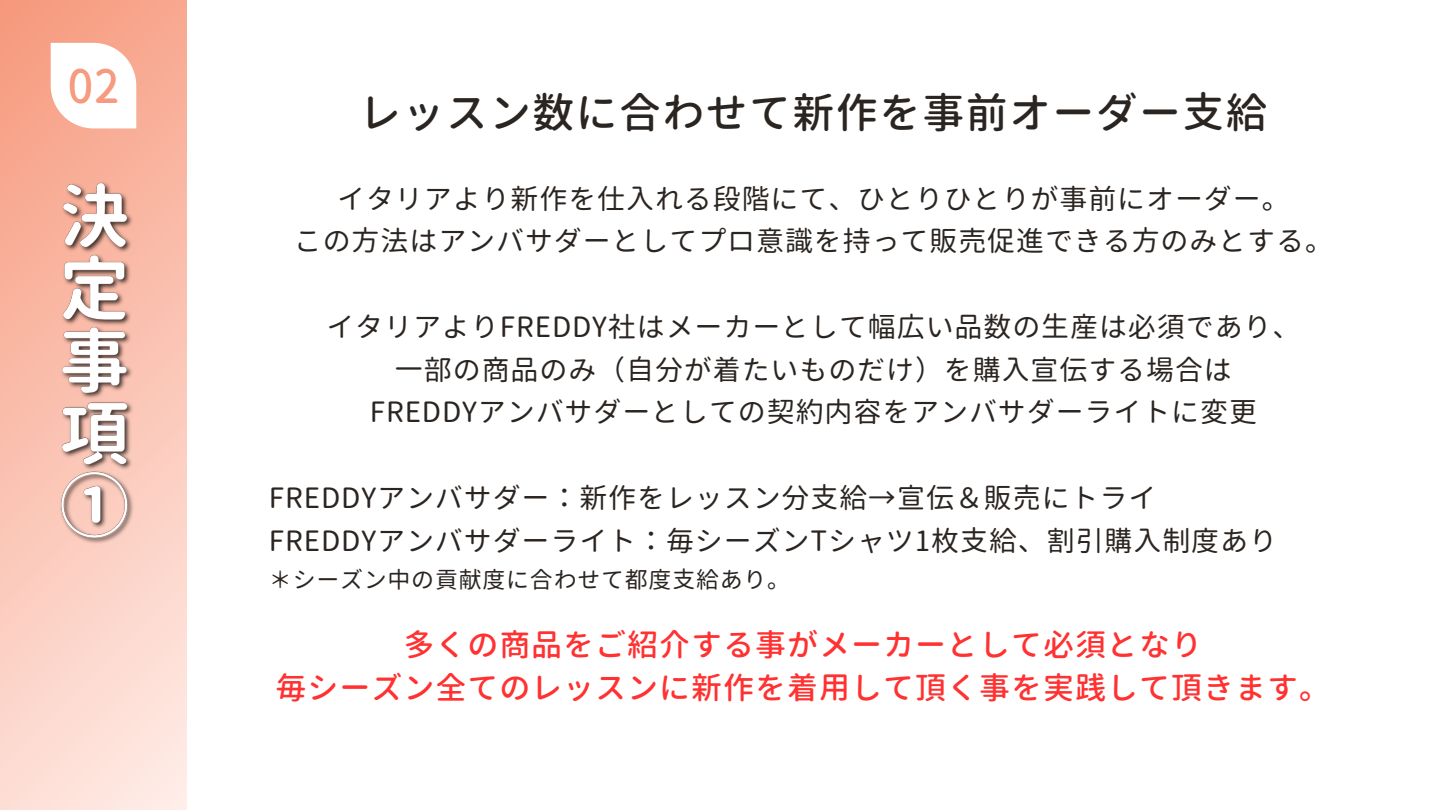
<style>
.page{position:relative;width:1440px;height:810px;background:#fff}
.page>*{position:absolute;margin:0;border:0;box-sizing:border-box;transform-origin:0 0}
.t1{font:44.7px "Gen Jyuu Gothic";color:#f69b7f}
.t2{font:500 42px "Gen Jyuu Gothic";letter-spacing:.03em;color:#2b2521}
.t3{font:500 31px/42.8px "Gen Jyuu Gothic";letter-spacing:.03em;color:#ff3131;text-align:center}
.t4{font:28px/42.8px "Gen Jyuu Gothic";letter-spacing:.03em;color:#2b2521;text-align:center}
.t5{font:23px "Gen Jyuu Gothic";letter-spacing:.03em;color:#2b2521}
</style>
<div class="page">
<div style="left:0;top:0;width:187px;height:810px;background:linear-gradient(to bottom,#f7a085,#fee6e0)"></div>
<img style="left:45px;top:178px;width:99px;height:370px">
<svg style="left:51px;top:43px;width:85px;height:85px"></svg>
<h1 class="t1" style="left:69px;top:55px;width:52px">02</h1>
<p class="t2" style="left:359px;top:83px;width:910px">レッスン数に合わせて新作を事前オーダー支給</p>
<p class="t4" style="left:337px;top:177px;width:954px">イタリアより新作を仕入れる段階にて、ひとりひとりが事前にオーダー。</p>
<p class="t4" style="left:294px;top:219px;width:1041px">この方法はアンバサダーとしてプロ意識を持って販売促進できる方のみとする。</p>
<h2 class="t4" style="left:326px;top:305px;width:976px">イタリアよりFREDDY社はメーカーとして幅広い品数の生産は必須であり、一部の商品のみ（自分が着たいものだけ）を購入宣伝する場合は<br>FREDDYアンバサダーとしての契約内容をアンバサダーライトに変更</h2>
<p class="t4" style="left:269px;top:476px;width:1010px;text-align:left">FREDDYアンバサダー：新作をレッスン分支給→宣伝＆販売にトライ<br>FREDDYアンバサダーライト：毎シーズンTシャツ1枚支給、割引購入制度あり</p>
<p class="t5" style="left:269px;top:563px;width:523px">＊シーズン中の貢献度に合わせて都度支給あり。</p>
<h3 class="t3" style="left:275px;top:623px;width:1056px">多くの商品をご紹介する事がメーカーとして必須となり<br>毎シーズン全てのレッスンに新作を着用して頂く事を実践して頂きます。</h3>
</div>
